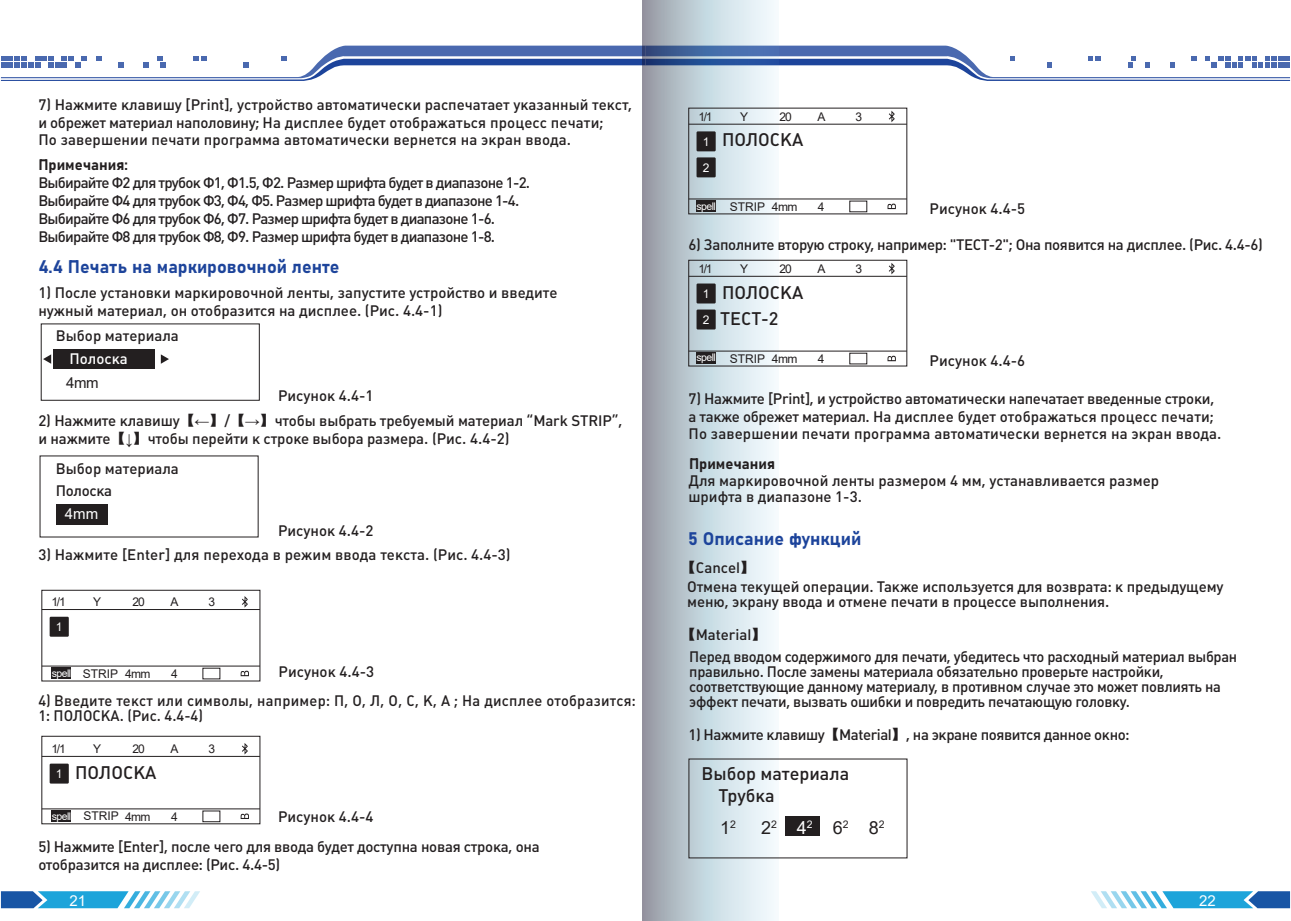
<style>
.page{position:relative;width:1291px;height:921px;background:#fff}
.page>*{position:absolute;margin:0;border:0;box-sizing:border-box;transform-origin:0 0}
.t1{font:500 18px "Plumb";color:#231f20}
.t2{font:18px "Bahnschrift";color:#1d449b}
.t3{font:18px "Arial";color:#231f20}
.t4{font:500 15px/18px "Plumb";letter-spacing:-.01em;color:#231f20}
.t5{font:500 15px/18px "Plumb";letter-spacing:-.05em;color:#231f20}
.t6{font:500 15px/15px "Plumb";letter-spacing:.02em;color:#231f20}
.t7{font:500 15px "Plumb";letter-spacing:.01em;color:#231f20}
.t8{font:500 15px "Plumb";letter-spacing:-.03em;color:#231f20}
.t9{font:15px "Bahnschrift";color:#231f20}
.t10{font:15px "Arial";color:#fff}
.t11{font:500 15px "Plumb";color:#fff}
.t12{font:15px "Arial";color:#231f20}
.t13{font:12px "Arial";color:#231f20}
.t14{font:12px/26px "Arial";color:#fff}
.t15{font:10.5px "Arial";letter-spacing:-.05em;color:#fff}
.s1{font-family:"Adobe Song Std";font-weight:300}
.s2{font-family:"Arial";font-weight:400}
.s3{color:#fff}
</style>
<div class="page">
<svg style="left:1px;top:46px;width:1288px;height:35px"></svg>
<svg style="left:1px;top:891px;width:199px;height:17px"></svg>
<svg style="left:1091px;top:891px;width:198px;height:17px"></svg>
<svg style="left:642px;top:1px;width:136px;height:918px;background:#c3cfd7"></svg>
<div style="left:53px;top:349px;width:102px;height:19px;background:#231f20"></div>
<svg style="left:43px;top:354px;width:8px;height:9px"></svg>
<svg style="left:161px;top:354px;width:8px;height:9px"></svg>
<div style="left:785px;top:816px;width:34px;height:19px;background:#231f20"></div>
<svg style="left:242px;top:596px;width:6px;height:11px"></svg>
<svg style="left:240px;top:670px;width:9px;height:6px"></svg>
<div style="left:41px;top:589px;width:219px;height:92px;border:1px solid #231f20"></div>
<hr style="left:42px;top:609px;width:218px;height:1px;background:#231f20">
<hr style="left:42px;top:665px;width:218px;height:1px;background:#231f20">
<div style="left:50px;top:616px;width:19px;height:20px;background:#231f20"></div>
<svg style="left:242px;top:743px;width:6px;height:11px"></svg>
<svg style="left:240px;top:813px;width:9px;height:5px"></svg>
<div style="left:41px;top:735px;width:219px;height:89px;border:1px solid #231f20"></div>
<hr style="left:42px;top:755px;width:218px;height:1px;background:#231f20">
<hr style="left:42px;top:808px;width:218px;height:1px;background:#231f20">
<div style="left:50px;top:763px;width:19px;height:20px;background:#231f20"></div>
<svg style="left:888px;top:111px;width:6px;height:11px"></svg>
<svg style="left:887px;top:203px;width:8px;height:6px"></svg>
<hr style="left:688px;top:124px;width:218px;height:1px;background:#231f20">
<hr style="left:688px;top:198px;width:218px;height:1px;background:#231f20">
<div style="left:696px;top:131px;width:19px;height:20px;background:#231f20"></div>
<div style="left:696px;top:157px;width:19px;height:20px;background:#231f20"></div>
<svg style="left:888px;top:263px;width:6px;height:11px"></svg>
<svg style="left:887px;top:355px;width:8px;height:6px"></svg>
<div style="left:688px;top:260px;width:219px;height:106px;border:1px solid #231f20"></div>
<hr style="left:688px;top:276px;width:218px;height:1px;background:#231f20">
<hr style="left:688px;top:350px;width:218px;height:1px;background:#231f20">
<div style="left:696px;top:283px;width:19px;height:20px;background:#231f20"></div>
<div style="left:696px;top:309px;width:19px;height:20px;background:#231f20"></div>
<div style="left:56px;top:504px;width:51px;height:21px;background:#231f20"></div>
<div style="left:51px;top:667px;width:20px;height:11px;background:#231f20"></div>
<div style="left:695px;top:201px;width:20px;height:11px;background:#231f20"></div>
<div style="left:695px;top:352px;width:20px;height:11px;background:#231f20"></div>
<div style="left:51px;top:810px;width:20px;height:11px;background:#231f20"></div>
<p class="t4" style="left:38px;top:96px;width:595px">7) Нажмите клавишу [Print], устройство автоматически распечатает указанный текст, и обрежет материал наполовину; На дисплее будет отображаться процесс печати;</p>
<p class="t4" style="left:38px;top:130px;width:534px">По завершении печати программа автоматически вернется на экран ввода.</p>
<p class="t9" style="left:38px;top:153px;width:91px">Примечания:</p>
<p class="t5" style="left:38px;top:173px;width:493px">Выбирайте Ф2 для трубок Ф1, Ф1.5, Ф2. Размер шрифта будет в диапазоне 1-2.<br>Выбирайте Ф4 для трубок Ф3, Ф4, Ф5. Размер шрифта будет в диапазоне 1-4.<br>Выбирайте Ф6 для трубок Ф6, Ф7. Размер шрифта будет в диапазоне 1-6.<br>Выбирайте Ф8 для трубок Ф8, Ф9. Размер шрифта будет в диапазоне 1-8.</p>
<p class="t2" style="left:38px;top:252px;width:303px">4.4 Печать на маркировочной ленте</p>
<p class="t4" style="left:38px;top:284px;width:520px">1) После установки маркировочной ленты, запустите устройство и введите нужный материал, он отобразится на дисплее. (Рис. 4.4-1)</p>
<p class="t4" style="left:56px;top:326px;width:125px">Выбор материала</p>
<p class="t11" style="left:70px;top:350px;width:60px">Полоска</p>
<p class="t12" style="left:66px;top:372px;width:34px">4mm</p>
<p class="t4" style="left:278px;top:386px;width:97px">Рисунок 4.4-1</p>
<p class="t4" style="left:38px;top:411px;width:585px">2) Нажмите клавишу<span class="s1">【</span><span class="s2">←</span><span class="s1">】</span>/<span class="s1">【</span><span class="s2">→</span><span class="s1">】</span>чтобы выбрать требуемый материал “Mark STRIP”, и нажмите<span class="s1">【</span><span class="s2">↓</span><span class="s1">】</span>чтобы перейти к строке выбора размера. (Рис. 4.4-2)</p>
<p class="t4" style="left:56px;top:459px;width:125px">Выбор материала</p>
<p class="t4" style="left:56px;top:481px;width:58px">Полоска</p>
<p class="t10" style="left:65px;top:503px;width:35px">4mm</p>
<p class="t4" style="left:278px;top:521px;width:97px">Рисунок 4.4-2</p>
<p class="t7" style="left:38px;top:546px;width:474px">3) Нажмите [Enter] для перехода в режим ввода текста. (Рис. 4.4-3)</p>
<p class="t13" style="left:51px;top:593px;width:16px">1/1</p>
<p class="t13" style="left:93px;top:593px;width:10px">Y</p>
<p class="t14" style="left:56px;top:613px;width:8px">1</p>
<p class="t13" style="left:133px;top:593px;width:14px">20</p>
<p class="t13" style="left:170px;top:593px;width:10px">A</p>
<p class="t13" style="left:208px;top:593px;width:8px">3</p>
<p class="t15" style="left:52px;top:666px;width:21px">spell</p>
<p class="t13" style="left:83px;top:665px;width:69px">STRIP 4mm</p>
<p class="t13" style="left:171px;top:665px;width:8px">4</p>
<p class="t4" style="left:278px;top:662px;width:97px">Рисунок 4.4-3</p>
<p class="t6" style="left:38px;top:693px;width:599px">4) Введите текст или символы, например: П, О, Л, О, С, К, А ; На дисплее отобразится:<br>1: ПОЛОСКА. (Рис. 4.4-4)</p>
<p class="t13" style="left:51px;top:740px;width:16px">1/1</p>
<p class="t13" style="left:93px;top:740px;width:10px">Y</p>
<p class="t13" style="left:133px;top:740px;width:14px">20</p>
<p class="t13" style="left:170px;top:740px;width:10px">A</p>
<p class="t13" style="left:208px;top:740px;width:8px">3</p>
<p class="t1" style="left:75px;top:761px;width:83px">ПОЛОСКА</p>
<p class="t13" style="left:125px;top:808px;width:27px">4mm</p>
<p class="t14" style="left:56px;top:760px;width:8px">1</p>
<p class="t13" style="left:83px;top:807px;width:37px">STRIP</p>
<p class="t15" style="left:52px;top:809px;width:21px">spell</p>
<p class="t13" style="left:171px;top:808px;width:8px">4</p>
<p class="t4" style="left:278px;top:807px;width:97px">Рисунок 4.4-4</p>
<p class="t4" style="left:38px;top:837px;width:503px">5) Нажмите [Enter], после чего для ввода будет доступна новая строка, она отобразится на дисплее: (Рис. 4.4-5)</p>
<p class="t13" style="left:698px;top:108px;width:16px">1/1</p>
<p class="t13" style="left:740px;top:108px;width:10px">Y</p>
<p class="t13" style="left:779px;top:108px;width:14px">20</p>
<p class="t13" style="left:817px;top:108px;width:10px">A</p>
<p class="t13" style="left:855px;top:108px;width:8px">3</p>
<p class="t14" style="left:702px;top:128px;width:8px">1<br>2</p>
<p class="t1" style="left:722px;top:130px;width:83px">ПОЛОСКА</p>
<p class="t15" style="left:696px;top:199px;width:21px">spell</p>
<p class="t13" style="left:729px;top:198px;width:37px">STRIP</p>
<p class="t13" style="left:771px;top:198px;width:27px">4mm</p>
<p class="t13" style="left:817px;top:198px;width:8px">4</p>
<p class="t4" style="left:929px;top:199px;width:97px">Рисунок 4.4-5</p>
<p class="t4" style="left:688px;top:235px;width:575px">6) Заполните вторую строку, например: "ТЕСТ-2"; Она появится на дисплее. (Рис. 4.4-6)</p>
<p class="t13" style="left:698px;top:260px;width:16px">1/1</p>
<p class="t13" style="left:740px;top:260px;width:10px">Y</p>
<p class="t13" style="left:779px;top:260px;width:14px">20</p>
<p class="t13" style="left:817px;top:260px;width:10px">A</p>
<p class="t13" style="left:855px;top:260px;width:8px">3</p>
<p class="t14" style="left:702px;top:280px;width:8px">1<br>2</p>
<p class="t1" style="left:722px;top:282px;width:83px">ПОЛОСКА</p>
<p class="t1" style="left:720px;top:308px;width:60px">ТЕСТ-2</p>
<p class="t15" style="left:696px;top:350px;width:21px">spell</p>
<p class="t13" style="left:729px;top:350px;width:37px">STRIP</p>
<p class="t13" style="left:771px;top:350px;width:27px">4mm</p>
<p class="t13" style="left:817px;top:350px;width:8px">4</p>
<p class="t4" style="left:929px;top:351px;width:97px">Рисунок 4.4-6</p>
<p class="t4" style="left:688px;top:390px;width:527px">7) Нажмите [Рrint], и устройство автоматически напечатает введенные строки, а также обрежет материал. На дисплее будет отображаться процесс печати;</p>
<p class="t4" style="left:688px;top:424px;width:534px">По завершении печати программа автоматически вернется на экран ввода.</p>
<p class="t9" style="left:689px;top:452px;width:88px">Примечания</p>
<p class="t4" style="left:688px;top:472px;width:472px;line-height:16.5px">Для маркировочной ленты размером 4 мм, устанавливается размер шрифта в диапазоне 1-3.</p>
<p class="t2" style="left:688px;top:525px;width:175px">5 Описание функций</p>
<p class="t4" style="left:687px;top:558px;width:538px;line-height:18.6px;text-indent:-6px"><span class="s1">【</span>Cancel<span class="s1">】<br></span>Отмена текущей операции. Также используется для возврата: к предыдущему</p>
<p class="t4" style="left:687px;top:592px;width:424px">меню, экрану ввода и отмене печати в процессе выполнения.</p>
<p class="t4" style="left:689px;top:623px;width:549px;line-height:21.6px;text-indent:-9px"><span class="s1">【</span>Material<span class="s1">】<br></span>Перед вводом содержимого для печати, убедитесь что расходный материал выбран</p>
<p class="t4" style="left:689px;top:663px;width:533px;line-height:15px">правильно. После замены материала обязательно проверьте настройки, соответствующие данному материалу, в противном случае это может повлиять на эффект печати, вызвать ошибки и повредить печатающую головку.</p>
<p class="t8" style="left:688px;top:726px;width:442px">1) Нажмите клавишу<span class="s1">【</span>Material<span class="s1">】</span>, на экране появится данное окно:</p>
<p class="t1" style="left:701px;top:762px;width:149px">Выбор материала</p>
<p class="t3" style="left:720px;top:814px;width:17px">1<sup>2</sup></p>
<p class="t3" style="left:761px;top:814px;width:125px">2<sup>2</sup> <span class="s3">4</span><sup>2</sup> 6<sup>2</sup> 8<sup>2</sup></p>
<p class="t1" style="left:718px;top:785px;width:58px">Трубка</p>
<p class="t10" style="left:69px;top:889px;width:18px">21</p>
<p class="t10" style="left:1198px;top:889px;width:18px">22</p>
</div>
